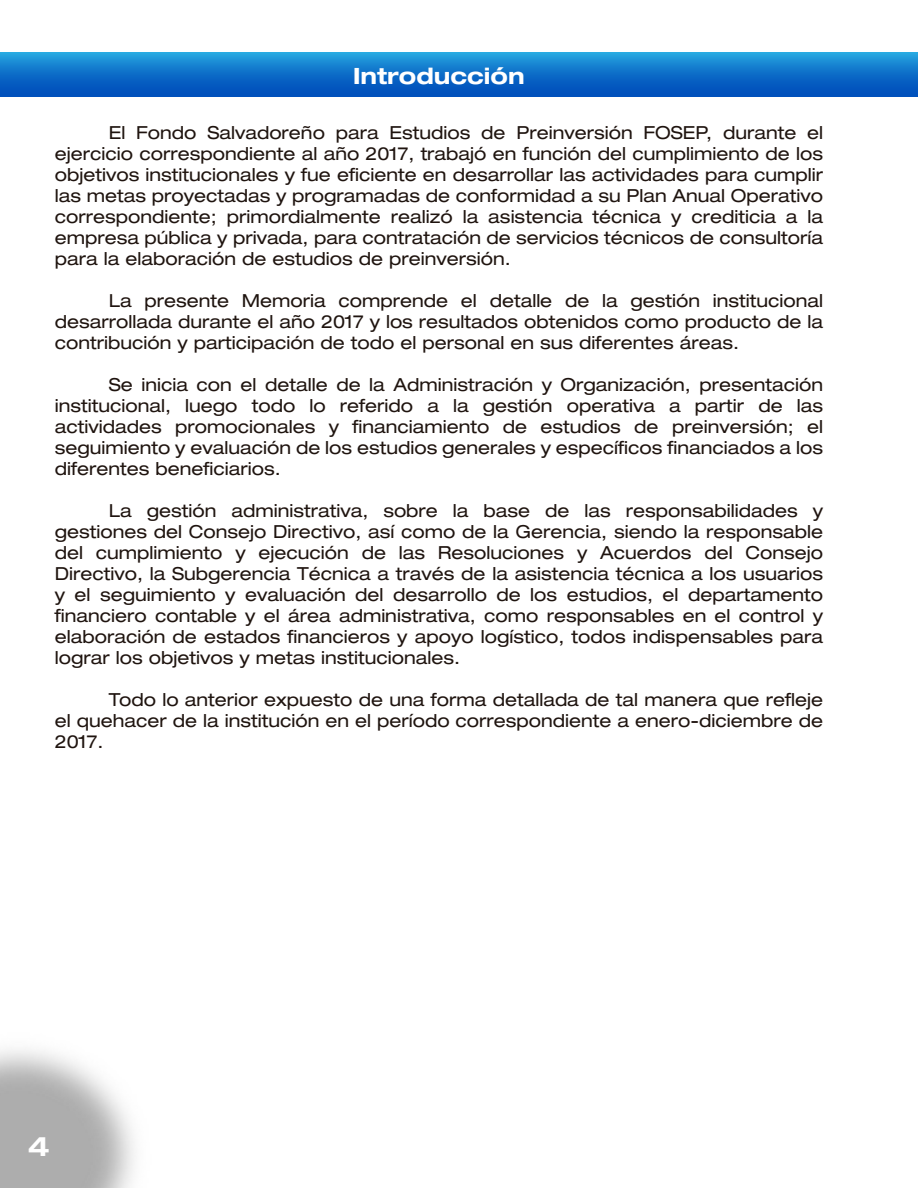
<style>
.page{position:relative;width:918px;height:1188px;background:#fff}
.page>*{position:absolute;margin:0;border:0;box-sizing:border-box;transform-origin:0 0}
.t1{font:700 expanded 27px "Helvetica Neue";color:#fff}
.t2{font:700 expanded 22.5px "Helvetica Neue";color:#fff}
.t3{font:expanded 18px/21px "Helvetica Neue";color:#1f140f;text-align:justify}
</style>
<div class="page">
<div style="left:0;top:52px;width:918px;height:44px;background:linear-gradient(to bottom,#24a0de,#0047b8)"></div>
<svg style="left:23px;top:1139px;width:19px;height:18px"></svg>
<p class="t2" style="left:353px;top:62px;width:173px">Introducción</p>
<p class="t3" style="left:55px;top:122px;width:770px;text-indent:54px">El Fondo Salvadoreño para Estudios de Preinversión FOSEP, durante el ejercicio correspondiente al año 2017, trabajó en función del cumplimiento de los objetivos institucionales y fue eficiente en desarrollar las actividades para cumplir las metas proyectadas y programadas de conformidad a su Plan Anual Operativo correspondiente; primordialmente realizó la asistencia técnica y crediticia a la empresa pública y privada, para contratación de servicios técnicos de consultoría para la elaboración de estudios de preinversión.</p>
<p class="t3" style="left:55px;top:290px;width:770px;text-indent:54px">La presente Memoria comprende el detalle de la gestión institucional desarrollada durante el año 2017 y los resultados obtenidos como producto de la contribución y participación de todo el personal en sus diferentes áreas.</p>
<p class="t3" style="left:55px;top:374px;width:770px;text-indent:54px">Se inicia con el detalle de la Administración y Organización, presentación institucional, luego todo lo referido a la gestión operativa a partir de las actividades promocionales y financiamiento de estudios de preinversión; el seguimiento y evaluación de los estudios generales y específicos financiados a los diferentes beneficiarios.</p>
<p class="t3" style="left:55px;top:500px;width:770px;text-indent:54px">La gestión administrativa, sobre la base de las responsabilidades y gestiones del Consejo Directivo, así como de la Gerencia, siendo la responsable del cumplimiento y ejecución de las Resoluciones y Acuerdos del Consejo Directivo, la Subgerencia Técnica a través de la asistencia técnica a los usuarios y el seguimiento y evaluación del desarrollo de los estudios, el departamento financiero contable y el área administrativa, como responsables en el control y elaboración de estados financieros y apoyo logístico, todos indispensables para lograr los objetivos y metas institucionales.</p>
<p class="t3" style="left:55px;top:689px;width:770px;text-indent:54px">Todo lo anterior expuesto de una forma detallada de tal manera que refleje el quehacer de la institución en el período correspondiente a enero-diciembre de 2017.</p>
<h1 class="t1" style="left:28px;top:1130px;width:24px">4</h1>
</div>
